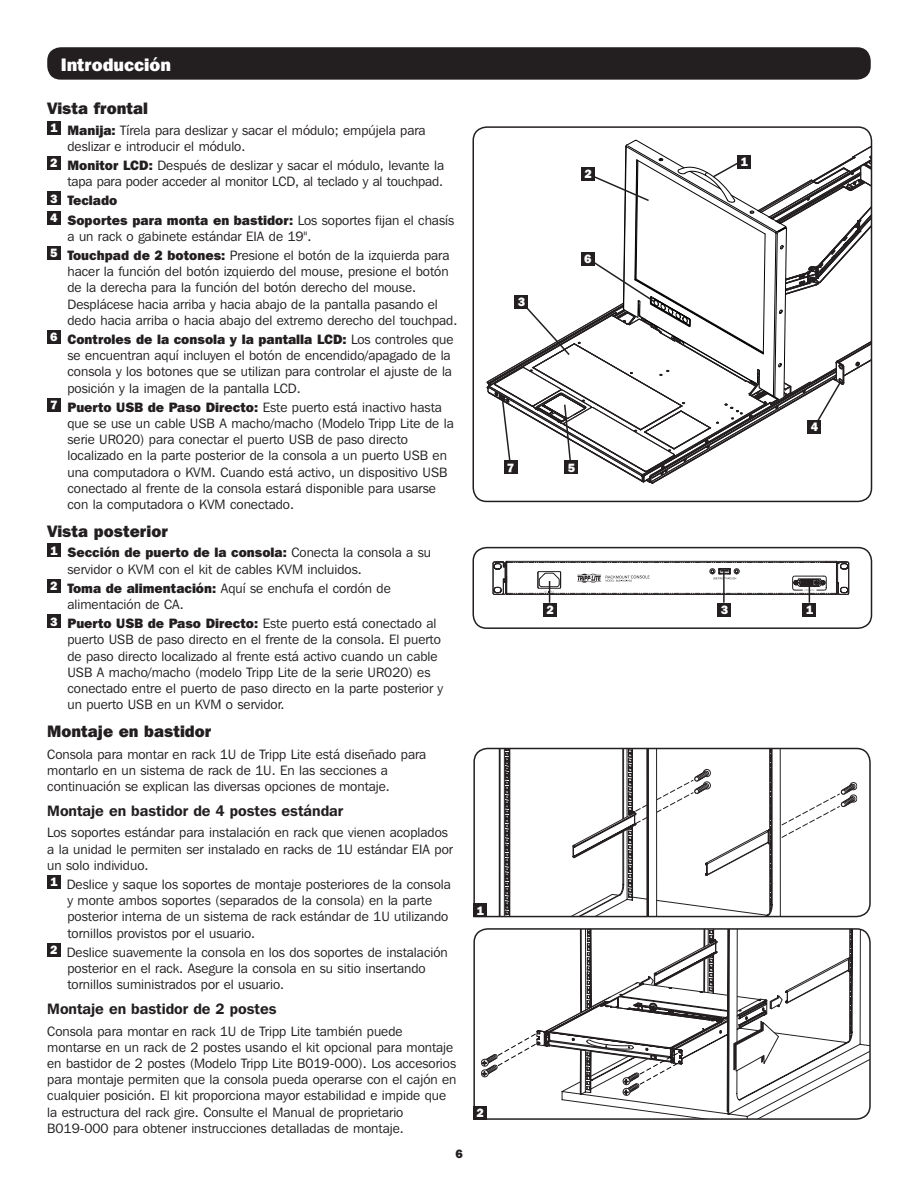
<style>
.page{position:relative;width:918px;height:1188px;background:#fff}
.page>*{position:absolute;margin:0;border:0;box-sizing:border-box;transform-origin:0 0}
.t1{font:800 18px "Franklin Gothic IT Cby BT";color:#fff}
.t2{font:800 16.5px "Franklin Gothic IT Cby BT";color:#231f20}
.t3{font:600 15px "Franklin Gothic IT Cby BT";color:#231f20}
.t4{font:13.5px/16.2px "Franklin Gothic IT Cby BT";color:#231f20}
.t5{font:800 13.5px "Franklin Gothic IT Cby BT";color:#231f20}
.t6{font:800 12px "Franklin Gothic IT Cby BT";color:#fff}
.t7{font:800 12px "Franklin Gothic IT Cby BT";color:#231f20}
.s1{font-weight:800}
</style>
<div class="page">
<div style="left:47px;top:47px;width:824px;height:33px;background:#231f20;border-radius:14px"></div>
<div style="left:47px;top:121px;width:14px;height:14px;background:#231f20"></div>
<div style="left:47px;top:156px;width:14px;height:14px;background:#231f20"></div>
<div style="left:47px;top:192px;width:14px;height:13px;background:#231f20"></div>
<div style="left:47px;top:211px;width:14px;height:14px;background:#231f20"></div>
<div style="left:47px;top:246px;width:14px;height:14px;background:#231f20"></div>
<div style="left:47px;top:330px;width:14px;height:14px;background:#231f20"></div>
<div style="left:47px;top:398px;width:14px;height:14px;background:#231f20"></div>
<div style="left:47px;top:544px;width:14px;height:13px;background:#231f20"></div>
<div style="left:47px;top:579px;width:14px;height:14px;background:#231f20"></div>
<div style="left:47px;top:614px;width:14px;height:14px;background:#231f20"></div>
<div style="left:47px;top:875px;width:14px;height:14px;background:#231f20"></div>
<div style="left:47px;top:943px;width:14px;height:14px;background:#231f20"></div>
<svg style="left:487px;top:127px;width:385px;height:357px"></svg>
<svg style="left:473px;top:747px;width:398px;height:171px"></svg>
<svg style="left:473px;top:928px;width:398px;height:192px"></svg>
<div style="left:473px;top:904px;width:14px;height:13px;background:#231f20"></div>
<div style="left:473px;top:1106px;width:14px;height:14px;background:#231f20"></div>
<div style="left:472px;top:547px;width:400px;height:82px;border:2px solid #231f20;border-radius:14px"></div>
<div style="left:803px;top:603px;width:13px;height:13px;background:#231f20"></div>
<div style="left:544px;top:603px;width:13px;height:13px;background:#231f20"></div>
<svg style="left:493px;top:561px;width:356px;height:42px"></svg>
<div style="left:718px;top:603px;width:13px;height:13px;background:#231f20"></div>
<hr style="left:723px;top:571px;width:2px;height:32px;background:#231f20">
<div style="left:808px;top:420px;width:13px;height:14px;background:#231f20"></div>
<div style="left:582px;top:167px;width:13px;height:14px;background:#231f20"></div>
<div style="left:565px;top:460px;width:13px;height:14px;background:#231f20"></div>
<div style="left:581px;top:252px;width:14px;height:13px;background:#231f20"></div>
<p class="t1" style="left:61px;top:53px;width:112px">Introducción</p>
<p class="t2" style="left:47px;top:98px;width:102px">Vista frontal</p>
<p class="t6" style="left:50px;top:120px;width:9px">1</p>
<p class="t4" style="left:68px;top:122px;width:360px"><span class="s1">Manija:</span> Tírela para deslizar y sacar el módulo; empújela para deslizar e introducir el módulo.</p>
<p class="t6" style="left:50px;top:155px;width:9px">2</p>
<p class="t4" style="left:68px;top:157px;width:378px"><span class="s1">Monitor LCD:</span> Después de deslizar y sacar el módulo, levante la tapa para poder acceder al monitor LCD, al teclado y al touchpad.</p>
<p class="t6" style="left:50px;top:191px;width:9px">3</p>
<p class="t5" style="left:68px;top:192px;width:51px">Teclado</p>
<p class="t6" style="left:50px;top:210px;width:9px">4</p>
<p class="t4" style="left:68px;top:212px;width:388px"><span class="s1">Soportes para monta en bastidor:</span> Los soportes fijan el chasís a un rack o gabinete estándar EIA de 19".</p>
<p class="t6" style="left:50px;top:245px;width:9px">5</p>
<p class="t4" style="left:68px;top:247px;width:391px"><span class="s1">Touchpad de 2 botones:</span> Presione el botón de la izquierda para hacer la función del botón izquierdo del mouse, presione el botón de la derecha para la función del botón derecho del mouse.<br>Desplácese hacia arriba y hacia abajo de la pantalla pasando el dedo hacia arriba o hacia abajo del extremo derecho del touchpad.</p>
<p class="t6" style="left:50px;top:329px;width:9px">6</p>
<p class="t4" style="left:68px;top:331px;width:388px"><span class="s1">Controles de la consola y la pantalla LCD:</span> Los controles que se encuentran aquí incluyen el botón de encendido/apagado de la consola y los botones que se utilizan para controlar el ajuste de la posición y la imagen de la pantalla LCD.</p>
<p class="t6" style="left:50px;top:397px;width:9px">7</p>
<p class="t4" style="left:68px;top:399px;width:388px"><span class="s1">Puerto USB de Paso Directo:</span> Este puerto está inactivo hasta que se use un cable USB A macho/macho (Modelo Tripp Lite de la serie UR020) para conectar el puerto USB de paso directo localizado en la parte posterior de la consola a un puerto USB en una computadora o KVM. Cuando está activo, un dispositivo USB conectado al frente de la consola estará disponible para usarse con la computadora o KVM conectado.</p>
<p class="t2" style="left:47px;top:520px;width:122px">Vista posterior</p>
<p class="t6" style="left:50px;top:543px;width:9px">1</p>
<p class="t4" style="left:68px;top:544px;width:365px"><span class="s1">Sección de puerto de la consola:</span> Conecta la consola a su servidor o KVM con el kit de cables KVM incluidos.</p>
<p class="t6" style="left:50px;top:578px;width:9px">2</p>
<p class="t4" style="left:68px;top:580px;width:325px"><span class="s1">Toma de alimentación:</span> Aquí se enchufa el cordón de alimentación de CA.</p>
<p class="t6" style="left:50px;top:614px;width:9px">3</p>
<p class="t4" style="left:68px;top:615px;width:377px"><span class="s1">Puerto USB de Paso Directo:</span> Este puerto está conectado al puerto USB de paso directo en el frente de la consola. El puerto de paso directo localizado al frente está activo cuando un cable USB A macho/macho (modelo Tripp Lite de la serie UR020) es conectado entre el puerto de paso directo en la parte posterior y un puerto USB en un KVM o servidor.</p>
<p class="t2" style="left:47px;top:721px;width:166px">Montaje en bastidor</p>
<p class="t4" style="left:47px;top:746px;width:381px">Consola para montar en rack 1U de Tripp Lite está diseñado para montarlo en un sistema de rack de 1U. En las secciones a continuación se explican las diversas opciones de montaje.</p>
<p class="t3" style="left:47px;top:801px;width:298px">Montaje en bastidor de 4 postes estándar</p>
<p class="t4" style="left:47px;top:824px;width:407px">Los soportes estándar para instalación en rack que vienen acoplados a la unidad le permiten ser instalado en racks de 1U estándar EIA por un solo individuo.</p>
<p class="t6" style="left:50px;top:874px;width:9px">1</p>
<p class="t4" style="left:67px;top:876px;width:386px">Deslice y saque los soportes de montaje posteriores de la consola y monte ambos soportes (separados de la consola) en la parte posterior interna de un sistema de rack estándar de 1U utilizando tornillos provistos por el usuario.</p>
<p class="t6" style="left:50px;top:942px;width:9px">2</p>
<p class="t4" style="left:67px;top:944px;width:383px">Deslice suavemente la consola en los dos soportes de instalación posterior en el rack. Asegure la consola en su sitio insertando tornillos suministrados por el usuario.</p>
<p class="t3" style="left:47px;top:999px;width:231px">Montaje en bastidor de 2 postes</p>
<p class="t4" style="left:47px;top:1023px;width:411px">Consola para montar en rack 1U de Tripp Lite también puede montarse en un rack de 2 postes usando el kit opcional para montaje en bastidor de 2 postes (Modelo Tripp Lite B019-000). Los accesorios para montaje permiten que la consola pueda operarse con el cajón en cualquier posición. El kit proporciona mayor estabilidad e impide que la estructura del rack gire. Consulte el Manual de proprietario B019-000 para obtener instrucciones detalladas de montaje.</p>
<p class="t7" style="left:456px;top:1146px;width:9px">6</p>
<p class="t6" style="left:476px;top:903px;width:9px">1</p>
<p class="t6" style="left:476px;top:1105px;width:9px">2</p>
<p class="t6" style="left:518px;top:294px;width:9px">3</p>
<p class="t6" style="left:585px;top:167px;width:9px">2</p>
<p class="t6" style="left:584px;top:251px;width:9px">6</p>
<p class="t6" style="left:507px;top:460px;width:9px">7</p>
<p class="t6" style="left:568px;top:460px;width:9px">5</p>
<p class="t6" style="left:741px;top:154px;width:9px">1</p>
<p class="t6" style="left:811px;top:419px;width:9px">4</p>
<p class="t6" style="left:546px;top:602px;width:9px">2</p>
<p class="t6" style="left:721px;top:602px;width:9px">3</p>
<p class="t6" style="left:806px;top:602px;width:9px">1</p>
</div>
